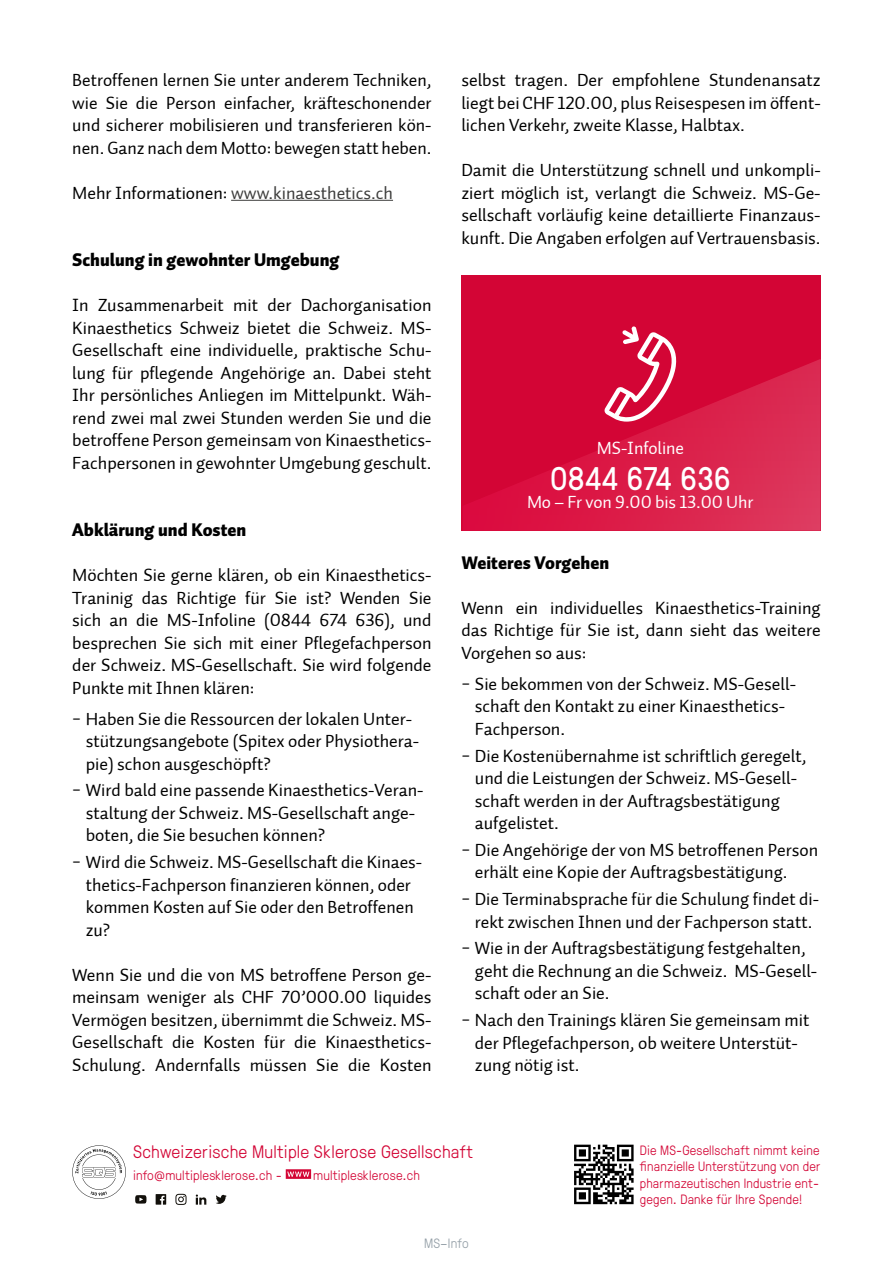
<style>
.page{position:relative;width:893px;height:1263px;background:#fff}
.page>*{position:absolute;margin:0;border:0;box-sizing:border-box;transform-origin:0 0}
.t1{font:32.7px "GT Pressura";letter-spacing:.02em;color:#fff}
.t2{font:18px/22.5px "Auto 2 Regular LF";color:#000}
.t3{font:18px "Auto 2 Black LF";color:#000}
.t4{font:300 18px "GT Pressura";letter-spacing:.015em;color:#d30535}
.t5{font:18px "Auto 2 Regular LF";color:#3c3c3b}
.t6{font:18px "Auto 2 Regular LF";letter-spacing:-.005em;color:#fff}
.t7{font:300 13.5px/16.5px "GT Pressura";letter-spacing:.015em;color:#d30535;text-align:justify}
.t8{font:300 13.5px "GT Pressura";letter-spacing:.015em;color:#949fa7}
.s1{color:#000}
</style>
<div class="page">
<svg style="left:286px;top:1169px;width:25px;height:10px"></svg>
<svg style="left:216px;top:1195px;width:11px;height:9px"></svg>
<svg style="left:196px;top:1194px;width:10px;height:11px"></svg>
<svg style="left:156px;top:1194px;width:10px;height:11px"></svg>
<svg style="left:175px;top:1194px;width:12px;height:11px"></svg>
<svg style="left:135px;top:1195px;width:11px;height:8px"></svg>
<svg style="left:72px;top:1145px;width:54px;height:54px"></svg>
<svg style="left:574px;top:1145px;width:60px;height:59px"></svg>
<hr style="left:231px;top:200px;width:162px;height:1px;background:#3c3c3b">
<div style="left:461px;top:275px;width:359px;height:256px;background:#d30535"></div>
<svg style="left:467px;top:359px;width:354px;height:172px"></svg>
<svg style="left:604px;top:326px;width:72px;height:96px"></svg>
<p class="t2" style="left:72px;top:69px;width:361px;text-align:justify">Betroffenen lernen Sie unter anderem Techniken, wie Sie die Person einfacher, kräfteschonender und sicherer mobilisieren und transferieren kön&shy;nen. Ganz nach dem Motto: bewegen statt heben.</p>
<p class="t5" style="left:72px;top:181px;width:322px"><span class="s1">Mehr Informationen:</span> www.kinaesthetics.ch</p>
<p class="t3" style="left:72px;top:248px;width:269px">Schulung in gewohnter Umgebung</p>
<p class="t2" style="left:72px;top:294px;width:361px;text-align:justify">In Zusammenarbeit mit der Dachorganisation Kinaesthetics Schweiz bietet die Schweiz. MS-Gesellschaft eine individuelle, praktische Schu&shy;lung für pflegende Angehörige an. Dabei steht Ihr persönliches Anliegen im Mittelpunkt. Wäh&shy;rend zwei mal zwei Stunden werden Sie und die betroffene Person gemeinsam von Kinaesthetics-Fachpersonen in gewohnter Umgebung geschult.</p>
<p class="t3" style="left:72px;top:518px;width:176px">Abklärung und Kosten</p>
<p class="t2" style="left:72px;top:564px;width:361px;text-align:justify">Möchten Sie gerne klären, ob ein Kinaesthetics-Traninig das Richtige für Sie ist? Wenden Sie sich an die MS-Infoline (0844 674 636), und besprechen Sie sich mit einer Pflegefachperson der Schweiz. MS-Gesellschaft. Sie wird folgende Punkte mit Ihnen klären:</p>
<p class="t2" style="left:86px;top:708px;width:335px;text-indent:-14px">− Haben Sie die Ressourcen der lokalen Unter&shy;stützungsangebote (Spitex oder Physiothera&shy;pie) schon ausgeschöpft?</p>
<p class="t2" style="left:86px;top:779px;width:339px;text-indent:-14px">− Wird bald eine passende Kinaesthetics-Veran&shy;staltung der Schweiz. MS-Gesellschaft ange&shy;boten, die Sie besuchen können?</p>
<p class="t2" style="left:86px;top:851px;width:338px;text-indent:-13px">− Wird die Schweiz. MS-Gesellschaft die Kinaes&shy;thetics-Fachperson finanzieren können, oder kommen Kosten auf Sie oder den Betroffenen zu?</p>
<p class="t2" style="left:72px;top:964px;width:361px;text-align:justify">Wenn Sie und die von MS betroffene Person ge&shy;meinsam weniger als CHF 70’000.00 liquides Vermögen besitzen, übernimmt die Schweiz. MS-Gesellschaft die Kosten für die Kinaesthetics-Schulung. Andernfalls müssen Sie die Kosten</p>
<p class="t2" style="left:461px;top:69px;width:361px;text-align:justify">selbst tragen. Der empfohlene Stundenansatz liegt bei CHF 120.00, plus Reisespesen im öffent&shy;lichen Verkehr, zweite Klasse, Halbtax.</p>
<p class="t2" style="left:461px;top:159px;width:361px;text-align:justify">Damit die Unterstützung schnell und unkompli&shy;ziert möglich ist, verlangt die Schweiz. MS-Ge&shy;sellschaft vorläufig keine detaillierte Finanzaus&shy;kunft. Die Angaben erfolgen auf Vertrauensbasis.</p>
<p class="t6" style="left:597px;top:437px;width:89px">MS-Infoline</p>
<h1 class="t1" style="left:550px;top:455px;width:181px">0844 674 636</h1>
<p class="t6" style="left:527px;top:490px;width:228px">Mo – Fr von 9.00 bis 13.00 Uhr</p>
<p class="t3" style="left:461px;top:551px;width:149px">Weiteres Vorgehen</p>
<p class="t2" style="left:461px;top:597px;width:361px;text-align:justify">Wenn ein individuelles Kinaesthetics-Training das Richtige für Sie ist, dann sieht das weitere Vorgehen so aus:</p>
<p class="t2" style="left:475px;top:673px;width:323px;text-indent:-14px">− Sie bekommen von der Schweiz. MS-Gesell&shy;schaft den Kontakt zu einer Kinaesthetics-<br>Fachperson.</p>
<p class="t2" style="left:475px;top:744px;width:333px;text-indent:-13px">− Die Kostenübernahme ist schriftlich geregelt, und die Leistungen der Schweiz. MS-Gesell&shy;schaft werden in der Auftragsbestätigung aufgelistet.</p>
<p class="t2" style="left:475px;top:839px;width:345px;text-indent:-14px">− Die Angehörige der von MS betroffenen Person erhält eine Kopie der Auftragsbestätigung.</p>
<p class="t2" style="left:461px;top:888px;width:359px;text-align:center">− Die Terminabsprache für die Schulung findet di&shy;rekt zwischen Ihnen und der Fachperson statt.</p>
<p class="t2" style="left:475px;top:937px;width:344px;text-indent:-14px">− Wie in der Auftragsbestätigung festgehalten, geht die Rechnung an die Schweiz. MS-Gesell&shy;schaft oder an Sie.</p>
<p class="t2" style="left:475px;top:1009px;width:336px;text-indent:-14px">− Nach den Trainings klären Sie gemeinsam mit der Pflegefachperson, ob weitere Unterstüt&shy;zung nötig ist.</p>
<p class="t4" style="left:133px;top:1139px;width:341px">Schweizerische Multiple Sklerose Gesellschaft</p>
<p class="t7" style="left:133px;top:1166px;width:150px">info@multiplesklerose.ch -</p>
<p class="t7" style="left:313px;top:1166px;width:108px">multiplesklerose.ch</p>
<p class="t8" style="left:424px;top:1233px;width:46px">MS–Info</p>
<p class="t7" style="left:640px;top:1141px;width:182px">Die MS-Gesellschaft nimmt keine finanzielle Unterstützung von der pharmazeutischen Industrie ent&shy;gegen. Danke für Ihre Spende!</p>
</div>
